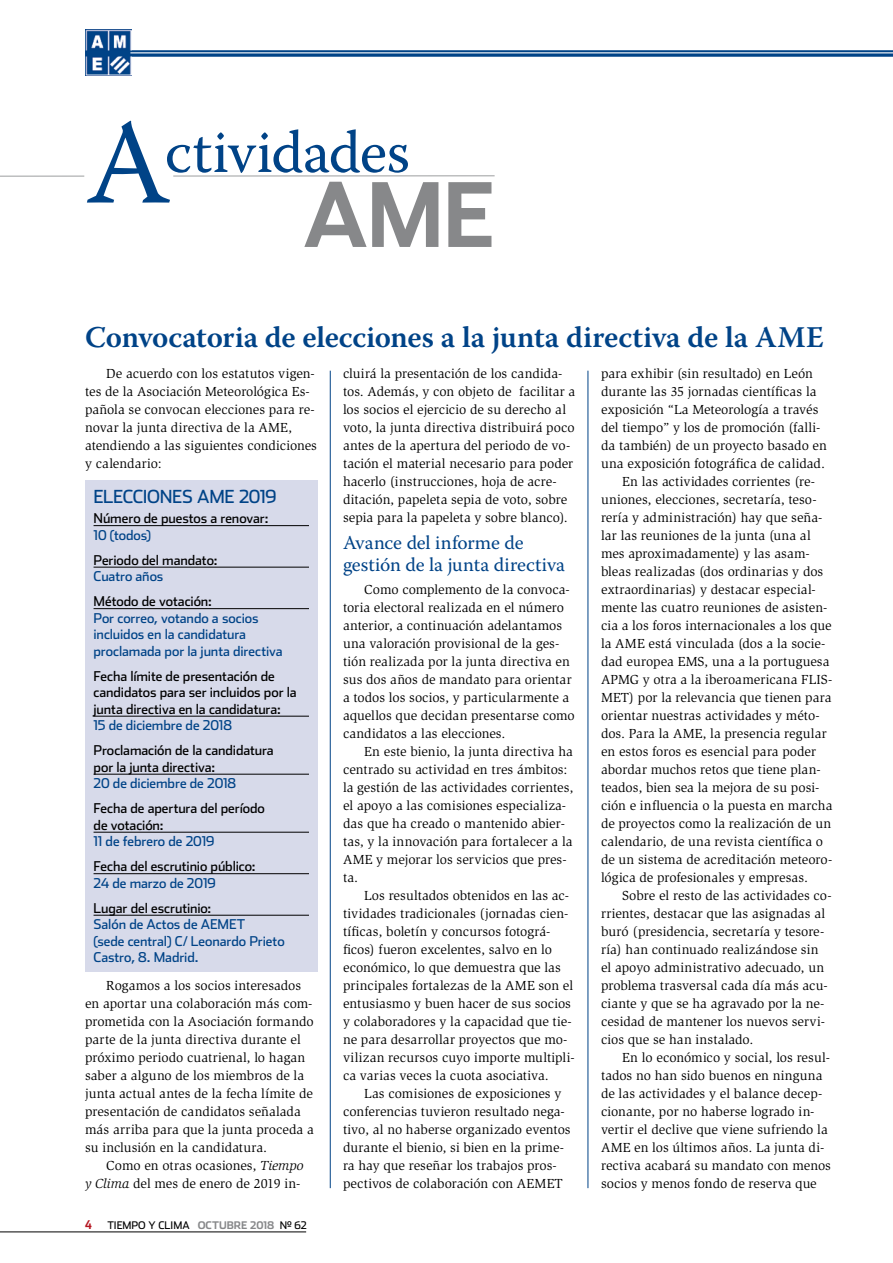
<style>
.page{position:relative;width:893px;height:1263px;background:#fff}
.page>*{position:absolute;margin:0;border:0;box-sizing:border-box;transform-origin:0 0}
.t1{font:700 88.5px "Stainless";color:#87888a}
.t2{font:60px "Warnock Pro";letter-spacing:-.01em;color:#004387}
.t3{font:600 30px "Warnock Pro";letter-spacing:-.005em;color:#004387}
.t4{font:19.5px/22.5px "Warnock Pro";letter-spacing:-.005em;color:#004387}
.t5{font:18px "Stainless";letter-spacing:-.02em;color:#004387}
.t6{font:13.5px/18px "Slimbach Std";color:#000}
.t7{font:13.5px/16.5px "Stainless";letter-spacing:-.01em;color:#000}
.t8{font:13.5px/16.5px "Stainless";letter-spacing:-.01em;color:#004387}
.t9{font:700 12px "Stainless Cond";color:#b51621}
.t10{font:10.5px "Stainless";color:#000}
.s1{font-size:120px}
.s2{font-style:italic}
.s3{font-weight:700;color:#87888a}
</style>
<div class="page">
<hr style="left:0;top:1231px;width:306px;height:1px;background:#000">
<img style="left:85px;top:30px;width:46px;height:46px">
<svg style="left:85px;top:50px;width:808px;height:6px;background:#205a95"></svg>
<hr style="left:130px;top:52px;width:763px;height:1px;background:#fff">
<div style="left:85px;top:480px;width:232px;height:492px;background:#d7daea"></div>
<hr style="left:330px;top:371px;width:1px;height:817px;background:#004387">
<hr style="left:588px;top:371px;width:1px;height:817px;background:#004387">
<hr style="left:94px;top:525px;width:215px;height:1px;background:#000">
<hr style="left:94px;top:567px;width:215px;height:1px;background:#000">
<hr style="left:94px;top:608px;width:215px;height:1px;background:#000">
<hr style="left:94px;top:716px;width:215px;height:1px;background:#000">
<hr style="left:94px;top:774px;width:215px;height:1px;background:#000">
<hr style="left:94px;top:832px;width:215px;height:1px;background:#000">
<hr style="left:94px;top:873px;width:215px;height:1px;background:#000">
<hr style="left:94px;top:915px;width:215px;height:1px;background:#000">
<hr style="left:0;top:175px;width:495px;height:2px;background:#9c9e9f">
<div style="left:85px;top:113px;width:88px;height:115px;background:#fff"></div>
<h2 class="t2" style="left:86px;top:116px;width:326px"><span class="s1">A</span>ctividades</h2>
<h1 class="t1" style="left:303px;top:162px;width:193px">AME</h1>
<h3 class="t3" style="left:85px;top:319px;width:740px">Convocatoria de elecciones a la junta directiva de la ame</h3>
<p class="t6" style="left:85px;top:365px;width:233px;text-indent:21px">De acuerdo con los estatutos vigen&shy;tes de la Asociación Meteorológica Es&shy;pañola se convocan elecciones para re&shy;novar la junta directiva de la AME, atendiendo a las siguientes condiciones y calendario:</p>
<h3 class="t5" style="left:94px;top:485px;width:184px">Elecciones AME 2019</h3>
<p class="t7" style="left:94px;top:510px;width:176px">Número de puestos a renovar:</p>
<p class="t8" style="left:94px;top:527px;width:59px">10 (todos)</p>
<p class="t7" style="left:94px;top:552px;width:125px">Periodo del mandato:</p>
<p class="t8" style="left:94px;top:568px;width:71px">Cuatro años</p>
<p class="t7" style="left:94px;top:593px;width:120px">Método de votación:</p>
<p class="t8" style="left:94px;top:610px;width:191px">Por correo, votando a socios incluidos en la candidatura proclamada por la junta directiva</p>
<p class="t7" style="left:94px;top:668px;width:205px">Fecha límite de presentación de candidatos para ser incluidos por la junta directiva en la candidatura:</p>
<p class="t8" style="left:94px;top:717px;width:140px">15 de diciembre de 2018</p>
<p class="t7" style="left:94px;top:742px;width:182px">Proclamación de la candidatura por la junta directiva:</p>
<p class="t8" style="left:94px;top:775px;width:144px">20 de diciembre de 2018</p>
<p class="t7" style="left:94px;top:800px;width:173px">Fecha de apertura del período de votación:</p>
<p class="t8" style="left:94px;top:833px;width:122px">11 de febrero de 2019</p>
<p class="t7" style="left:94px;top:858px;width:164px">Fecha del escrutinio público:</p>
<p class="t8" style="left:94px;top:875px;width:123px">24 de marzo de 2019</p>
<p class="t7" style="left:94px;top:900px;width:119px">Lugar del escrutinio:</p>
<p class="t8" style="left:94px;top:916px;width:193px">Salón de Actos de AEMET<br>(sede central) C/ Leonardo Prieto<br>Castro, 8. Madrid.</p>
<p class="t6" style="left:85px;top:977px;width:230px;text-indent:21px">Rogamos a los socios interesados en aportar una colaboración más com&shy;prometida con la Asociación formando parte de la junta directiva durante el próximo periodo cuatrienal, lo hagan saber a alguno de los miembros de la junta actual antes de la fecha límite de presentación de candidatos señalada más arriba para que la junta proceda a su inclusión en la candidatura.</p>
<p class="t6" style="left:85px;top:1156px;width:220px;text-align:right">Como en otras ocasiones, <span class="s2">Tiempo<br>y Clima</span> del mes de enero de 2019 in-</p>
<p class="t9" style="left:85px;top:1218px;width:8px">4</p>
<p class="t10" style="left:107px;top:1219px;width:201px">TIEMPO Y CLI MA <span class="s3">OCTUBRE 2018</span> Nº 62</p>
<p class="t6" style="left:343px;top:364px;width:234px">cluirá la presentación de los candida&shy;tos. Además, y con objeto de facilitar a los socios el ejercicio de su derecho al voto, la junta directiva distribuirá poco antes de la apertura del periodo de vo&shy;tación el material necesario para poder hacerlo (instrucciones, hoja de acre&shy;ditación, papeleta sepia de voto, sobre sepia para la papeleta y sobre blanco).</p>
<h3 class="t4" style="left:343px;top:531px;width:224px">Avance del informe de gestión de la junta directiva</h3>
<p class="t6" style="left:343px;top:581px;width:233px;text-indent:21px">Como complemento de la convoca&shy;toria electoral realizada en el número anterior, a continuación adelantamos una valoración provisional de la ges&shy;tión realizada por la junta directiva en sus dos años de mandato para orientar a todos los socios, y particularmente a aquellos que decidan presentarse como candidatos a las elecciones.</p>
<p class="t6" style="left:343px;top:743px;width:232px;text-indent:21px">En este bienio, la junta directiva ha centrado su actividad en tres ámbitos: la gestión de las actividades corrientes, el apoyo a las comisiones especializa&shy;das que ha creado o mantenido abier&shy;tas, y la innovación para fortalecer a la AME y mejorar los servicios que pres&shy;ta.</p>
<p class="t6" style="left:343px;top:886px;width:233px;text-indent:21px">Los resultados obtenidos en las ac&shy;tividades tradicionales (jornadas cien&shy;tíficas, boletín y concursos fotográ&shy;ficos) fueron excelentes, salvo en lo económico, lo que demuestra que las principales fortalezas de la AME son el entusiasmo y buen hacer de sus socios y colaboradores y la capacidad que tie&shy;ne para desarrollar proyectos que mo&shy;vilizan recursos cuyo importe multipli&shy;ca varias veces la cuota asociativa.</p>
<p class="t6" style="left:343px;top:1084px;width:229px;text-indent:21px">Las comisiones de exposiciones y conferencias tuvieron resultado nega&shy;tivo, al no haberse organizado eventos durante el bienio, si bien en la prime&shy;ra hay que reseñar los trabajos pros&shy;pectivos de colaboración con AEMET</p>
<p class="t6" style="left:601px;top:364px;width:214px">para exhibir (sin resultado) en León</p>
<p class="t6" style="left:601px;top:382px;width:217px">durante las 35 jornadas científicas la</p>
<p class="t6" style="left:601px;top:400px;width:219px">exposición “La Meteorología a través</p>
<p class="t6" style="left:601px;top:418px;width:221px">del tiempo” y los de promoción (falli-</p>
<p class="t6" style="left:601px;top:436px;width:227px">da también) de un proyecto basado en</p>
<p class="t6" style="left:601px;top:454px;width:226px">una exposición fotográfica de calidad.</p>
<p class="t6" style="left:622px;top:472px;width:194px">En las actividades corrientes (re-</p>
<p class="t6" style="left:601px;top:490px;width:217px">uniones, elecciones, secretaría, teso-</p>
<p class="t6" style="left:601px;top:508px;width:223px">rería y administración) hay que seña-</p>
<p class="t6" style="left:601px;top:526px;width:211px">lar las reuniones de la junta (una al</p>
<p class="t6" style="left:601px;top:544px;width:210px">mes aproximadamente) y las asam-</p>
<p class="t6" style="left:601px;top:562px;width:224px">bleas realizadas (dos ordinarias y dos</p>
<p class="t6" style="left:601px;top:580px;width:216px">extraordinarias) y destacar especial-</p>
<p class="t6" style="left:601px;top:598px;width:228px">mente las cuatro reuniones de asisten-</p>
<p class="t6" style="left:601px;top:616px;width:232px">cia a los foros internacionales a los que</p>
<p class="t6" style="left:601px;top:634px;width:226px">la AME está vinculada (dos a la socie-</p>
<p class="t6" style="left:601px;top:652px;width:230px">dad europea EMS, una a la portuguesa</p>
<p class="t6" style="left:601px;top:670px;width:233px">APMG y otra a la iberoamericana FLIS-</p>
<p class="t6" style="left:601px;top:688px;width:232px">MET) por la relevancia que tienen para</p>
<p class="t6" style="left:601px;top:706px;width:220px">orientar nuestras actividades y méto-</p>
<p class="t6" style="left:601px;top:724px;width:227px">dos. Para la AME, la presencia regular</p>
<p class="t6" style="left:601px;top:742px;width:217px">en estos foros es esencial para poder</p>
<p class="t6" style="left:601px;top:760px;width:221px">abordar muchos retos que tiene plan-</p>
<p class="t6" style="left:601px;top:778px;width:220px">teados, bien sea la mejora de su posi-</p>
<p class="t6" style="left:601px;top:796px;width:233px">ción e influencia o la puesta en marcha</p>
<p class="t6" style="left:601px;top:814px;width:232px">de proyectos como la realización de un</p>
<p class="t6" style="left:601px;top:832px;width:224px">calendario, de una revista científica o</p>
<p class="t6" style="left:601px;top:850px;width:233px">de un sistema de acreditación meteoro-</p>
<p class="t6" style="left:601px;top:868px;width:209px">lógica de profesionales y empresas.</p>
<p class="t6" style="left:622px;top:886px;width:211px">Sobre el resto de las actividades co-</p>
<p class="t6" style="left:601px;top:904px;width:226px">rrientes, destacar que las asignadas al</p>
<p class="t6" style="left:601px;top:922px;width:225px">buró (presidencia, secretaría y tesore-</p>
<p class="t6" style="left:601px;top:940px;width:219px">ría) han continuado realizándose sin</p>
<p class="t6" style="left:601px;top:958px;width:225px">el apoyo administrativo adecuado, un</p>
<p class="t6" style="left:601px;top:976px;width:228px">problema trasversal cada día más acu-</p>
<p class="t6" style="left:601px;top:994px;width:225px">ciante y que se ha agravado por la ne-</p>
<p class="t6" style="left:601px;top:1012px;width:226px">cesidad de mantener los nuevos servi-</p>
<p class="t6" style="left:601px;top:1030px;width:154px">cios que se han instalado.</p>
<p class="t6" style="left:622px;top:1048px;width:209px">En lo económico y social, los resul-</p>
<p class="t6" style="left:601px;top:1066px;width:223px">tados no han sido buenos en ninguna</p>
<p class="t6" style="left:601px;top:1084px;width:223px">de las actividades y el balance decep-</p>
<p class="t6" style="left:601px;top:1102px;width:215px">cionante, por no haberse logrado in-</p>
<p class="t6" style="left:601px;top:1120px;width:228px">vertir el declive que viene sufriendo la</p>
<p class="t6" style="left:601px;top:1138px;width:225px">AME en los últimos años. La junta di-</p>
<p class="t6" style="left:601px;top:1156px;width:231px">rectiva acabará su mandato con menos</p>
<p class="t6" style="left:601px;top:1174px;width:217px">socios y menos fondo de reserva que</p>
</div>
